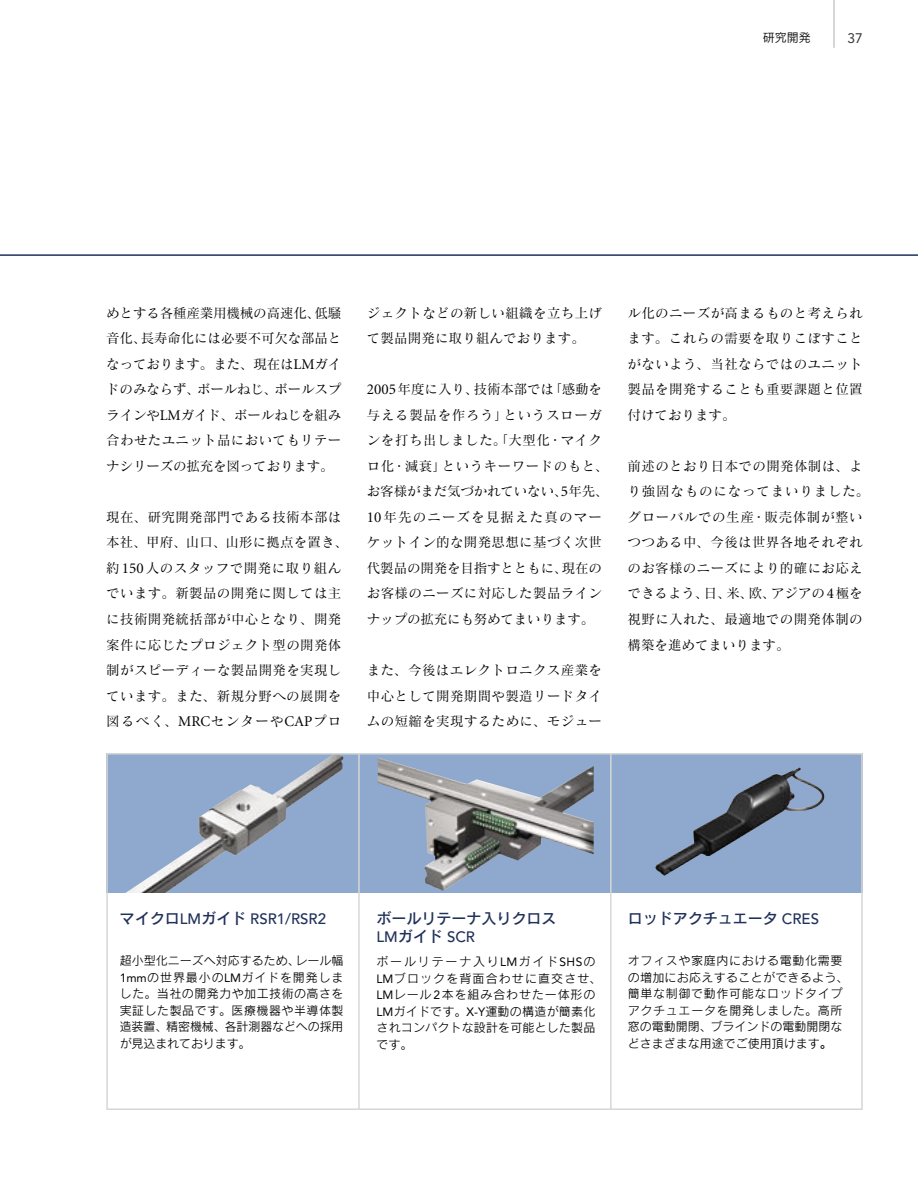
<style>
.page{position:relative;width:918px;height:1188px;background:#fff}
.page>*{position:absolute;margin:0;border:0;box-sizing:border-box;transform-origin:0 0}
.t1{font:500 15px "Avenir";color:#21315a}
.t2{font:15px "Rodin Pro DB";color:#21315a}
.t3{font:13.8px "Avenir";color:#393939}
.t4{font:13.5px/25.5px "Matisse Pro M";letter-spacing:.025em;color:#000}
.t5{font:12px/16.5px "Rodin Pro M";letter-spacing:.025em;color:#000;text-align:justify}
.t6{font:12px/16.5px "Rodin Pro M";letter-spacing:.075em;color:#000}
.s1{font-family:"Minion";font-size:14.85px}
.s2{font-family:"Minion";font-size:15.15px}
.s3{font-family:"Rodin Pro DB";font-weight:400}
.s4{font-family:"Avenir"}
.s5{font-family:"Avenir";font-weight:500}
.s6{font-family:"Rodin Pro DB"}
</style>
<div class="page">
<div style="left:611px;top:753px;width:252px;height:140px;background:#8fa8cd"></div>
<img style="left:655px;top:767px;width:169px;height:109px">
<div style="left:359px;top:753px;width:252px;height:140px;background:#8fa8cd"></div>
<img style="left:378px;top:758px;width:216px;height:133px">
<div style="left:106px;top:753px;width:252px;height:140px;background:#8fa8cd"></div>
<img style="left:125px;top:756px;width:219px;height:137px">
<hr style="left:358px;top:753px;width:2px;height:357px;background:#d5d8d4">
<hr style="left:610px;top:753px;width:2px;height:357px;background:#d5d8d4">
<div style="left:106px;top:753px;width:757px;height:357px;border:2px solid #d5d8d4"></div>
<hr style="left:834px;top:0;width:1px;height:48px;background:#a9aeb1">
<hr style="left:0;top:254px;width:918px;height:2px;background:#21315a">
<p class="t5" style="left:763px;top:29px;width:49px">研究開発</p>
<p class="t3" style="left:847px;top:30px;width:17px">37</p>
<p class="t4" style="left:106px;top:300px;width:237px;text-align:justify">めとする各種産業用機械の高速化、低騒音化、長寿命化には必要不可欠な部品となっております。また、現在は<span class="s1">LM</span>ガイドのみならず、ボールねじ、ボールスプラインや<span class="s1">LM</span>ガイド、ボールねじを組み合わせたユニット品においてもリテーナシリーズの拡充を図っております。</p>
<p class="t4" style="left:106px;top:504px;width:243px">現在、研究開発部門である技術本部は本社、甲府、山口、山形に拠点を置き、約<span class="s2">150</span>人のスタッフで開発に取り組んでいます。新製品の開発に関しては主に技術開発統括部が中心となり、開発案件に応じたプロジェクト型の開発体制がスピーディーな製品開発を実現しています。また、新規分野への展開を図るべく、<span class="s1">MRC</span>センターや<span class="s1">CAP</span>プロ</p>
<p class="t4" style="left:367px;top:300px;width:237px">ジェクトなどの新しい組織を立ち上げて製品開発に取り組んでおります。</p>
<p class="t4" style="left:367px;top:376px;width:243px"><span class="s2">2005</span>年度に入り、技術本部では「感動を与える製品を作ろう」というスローガンを打ち出しました。「大型化・マイクロ化・減衰」というキーワードのもと、お客様がまだ気づかれていない、<span class="s2">5</span>年先、<br><span class="s2">10</span>年先のニーズを見据えた真のマーケットイン的な開発思想に基づく次世代製品の開発を目指すとともに、現在のお客様のニーズに対応した製品ラインナップの拡充にも努めてまいります。</p>
<p class="t4" style="left:367px;top:657px;width:237px;text-align:justify">また、今後はエレクトロニクス産業を中心として開発期間や製造リードタイムの短縮を実現するために、モジュー</p>
<p class="t4" style="left:628px;top:300px;width:237px;text-align:justify">ル化のニーズが高まるものと考えられます。これらの需要を取りこぼすことがないよう、当社ならではのユニット製品を開発することも重要課題と位置付けております。</p>
<p class="t4" style="left:628px;top:453px;width:243px">前述のとおり日本での開発体制は、より強固なものになってまいりました。グローバルでの生産・販売体制が整いつつある中、今後は世界各地それぞれのお客様のニーズにより的確にお応えできるよう、日、米、欧、アジアの<span class="s2">4</span>極を視野に入れた、最適地での開発体制の構築を進めてまいります。</p>
<p class="t1" style="left:120px;top:910px;width:208px"><span class="s3">マイクロ</span>LM<span class="s3">ガイド</span> RSR1/RSR2</p>
<p class="t5" style="left:120px;top:952px;width:225px">超小型化ニーズへ対応するため、レール幅<span class="s4">1mm</span>の世界最小の<span class="s4">LM</span>ガイドを開発しました。当社の開発力や加工技術の高さを実証した製品です。医療機器や半導体製造装置、精密機械、各計測器などへの採用が見込まれております。</p>
<p class="t2" style="left:377px;top:909px;width:181px">ボールリテーナ入りクロス</p>
<p class="t1" style="left:377px;top:928px;width:100px">LM<span class="s3">ガイド</span> SCR</p>
<p class="t6" style="left:377px;top:953px;width:226px">ボールリテーナ入り<span class="s4">LM</span>ガイド<span class="s4">SHS</span>の<br><span class="s4">LM</span>ブロックを背面合わせに直交させ、<br><span class="s4">LM</span>レール<span class="s4">2</span>本を組み合わせた一体形の<br><span class="s4">LM</span>ガイドです。<span class="s4">X-Y</span>運動の構造が簡素化されコンパクトな設計を可能とした製品です。</p>
<p class="t2" style="left:628px;top:909px;width:193px">ロッドアクチュエータ <span class="s5">CRES</span></p>
<p class="t5" style="left:628px;top:952px;width:222px;text-align:left">オフィスや家庭内における電動化需要の増加にお応えすることができるよう、簡単な制御で動作可能なロッドタイプアクチュエータを開発しました。高所窓の電動開閉、ブラインドの電動開閉などさまざまな用途でご使用頂けます<span class="s6">。</span></p>
</div>
